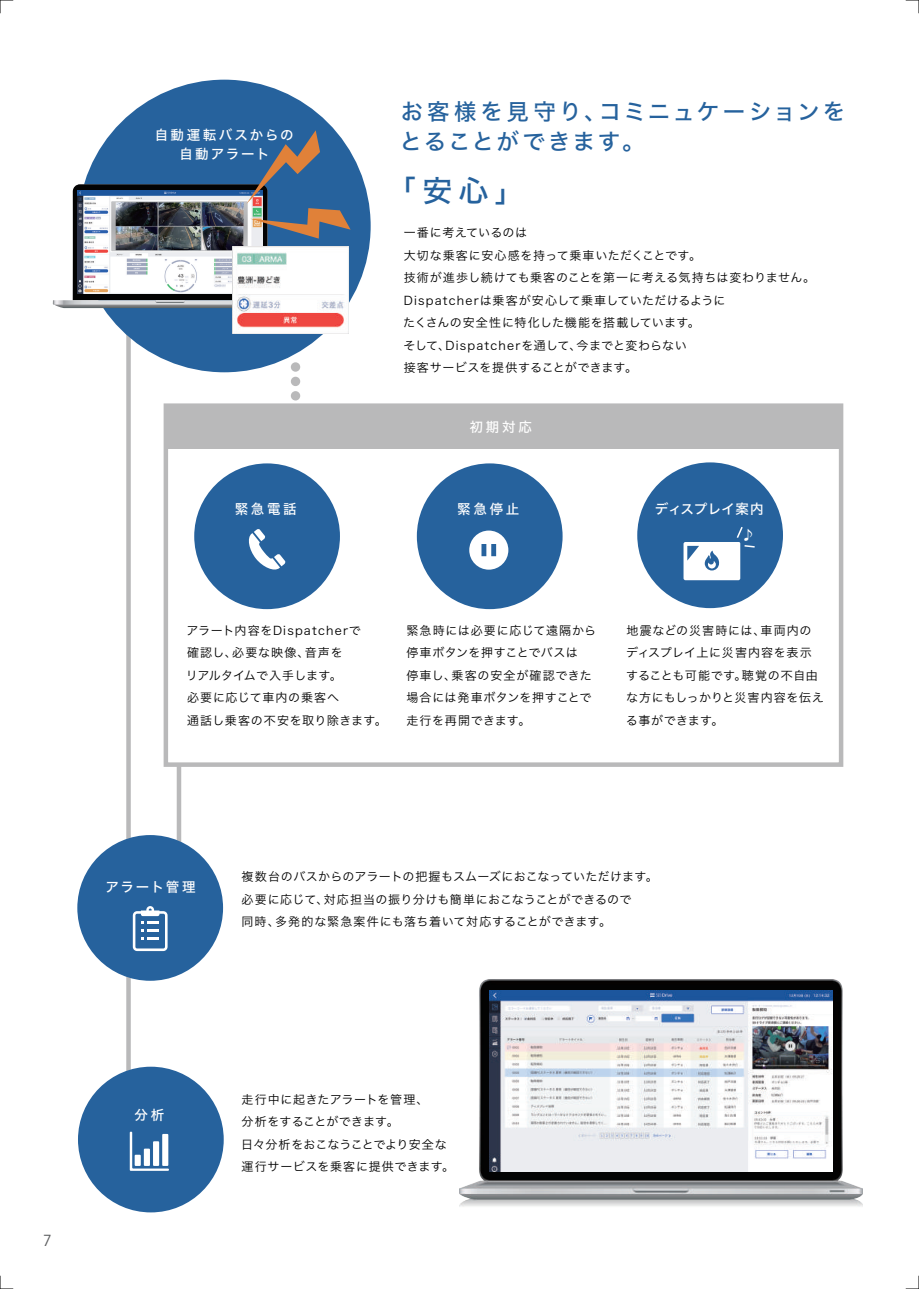
<style>
.page{position:relative;width:919px;height:1289px;background:#fff}
.page>*{position:absolute;margin:0;border:0;box-sizing:border-box;transform-origin:0 0}
.t1{font:30px "Hira Kaku Pro N W5";color:#26629d}
.t2{font:22.5px/30px "Hira Kaku Pro N W5";letter-spacing:.12em;color:#26629d}
.t3{font:15px "Koz Go Pr 6 N";color:#595b5d}
.t4{font:13.5px/19.5px "Hira Kaku Pro N W5";letter-spacing:.15em;color:#fff;text-align:center}
.t5{font:13.5px/26.1px "Hira Kaku Pro N W5";letter-spacing:.015em;color:#fff}
.t6{font:12px/22.5px "Hira Kaku Pro N W3";letter-spacing:.045em;color:#000}
.t7{font:12px/22.5px "Hira Kaku Pro N W3";letter-spacing:.025em;color:#000}
</style>
<div class="page">
<svg style="left:0;top:1275px;width:13px;height:14px"></svg>
<svg style="left:0;top:0;width:13px;height:13px"></svg>
<svg style="left:905px;top:0;width:14px;height:13px"></svg>
<svg style="left:905px;top:1275px;width:14px;height:14px"></svg>
<div style="left:164px;top:403px;width:679px;height:364px;background:#fff;border:4px solid #b9b9ba"></div>
<div style="left:291px;top:362px;width:9px;height:10px;background:#b9b9ba;border-radius:50%"></div>
<div style="left:291px;top:377px;width:9px;height:9px;background:#b9b9ba;border-radius:50%"></div>
<div style="left:291px;top:391px;width:9px;height:9px;background:#b9b9ba;border-radius:50%"></div>
<div style="left:126px;top:326px;width:5px;height:755px;background:#b9b9ba"></div>
<hr style="left:177px;top:764px;width:4px;height:119px;background:#b9b9ba">
<div style="left:194px;top:463px;width:146px;height:146px;background:#26629d;border-radius:50%"></div>
<div style="left:637px;top:462px;width:146px;height:146px;background:#26629d;border-radius:50%"></div>
<div style="left:417px;top:463px;width:145px;height:146px;background:#26629d;border-radius:50%"></div>
<svg style="left:248px;top:529px;width:37px;height:41px"></svg>
<svg style="left:469px;top:530px;width:39px;height:39px"></svg>
<img style="left:459px;top:979px;width:403px;height:228px">
<div style="left:164px;top:405px;width:675px;height:44px;background:#b9b9ba"></div>
<svg style="left:683px;top:527px;width:72px;height:53px"></svg>
<div style="left:77px;top:835px;width:146px;height:145px;background:#26629d;border-radius:50%"></div>
<svg style="left:133px;top:906px;width:34px;height:45px"></svg>
<div style="left:78px;top:1066px;width:146px;height:146px;background:#26629d;border-radius:50%"></div>
<svg style="left:130px;top:1131px;width:39px;height:39px"></svg>
<div style="left:78px;top:80px;width:292px;height:292px;background:#26629d;border-radius:50%"></div>
<svg style="left:53px;top:130px;width:297px;height:178px"></svg>
<img style="left:489px;top:990px;width:343px;height:181px">
<img style="left:233px;top:246px;width:116px;height:87px">
<p class="t4" style="left:155px;top:124px;width:140px">自動運転バスからの自動アラート</p>
<h2 class="t2" style="left:399px;top:95px;width:447px">お客様を見守り、コミニュケーションをとることができます。</h2>
<h1 class="t1" style="left:386px;top:164px;width:139px">「安心」</h1>
<p class="t6" style="left:403px;top:220px;width:413px">一番に考えているのは<br>大切な乗客に安心感を持って乗車いただくことです。<br>技術が進歩し続けても乗客のことを第一に考える気持ちは変わりません。<br>Dispatcherは乗客が安心して乗車していただけるように<br>たくさんの安全性に特化した機能を搭載しています。<br>そして、Dispatcherを通して、今までと変わらない<br>接客サービスを提供することができます。</p>
<p class="t4" style="left:469px;top:417px;width:64px">初期対応</p>
<p class="t4" style="left:235px;top:498px;width:64px">緊急電話</p>
<p class="t4" style="left:457px;top:498px;width:64px">緊急停止</p>
<p class="t5" style="left:741px;top:495px;width:24px;text-indent:-86px">ディスプレイ案内♪</p>
<p class="t6" style="left:186px;top:618px;width:202px">アラート内容をDispatcherで<br>確認し、必要な映像、音声を<br>リアルタイムで入手します。<br>必要に応じて車内の乗客へ<br>通話し乗客の不安を取り除きます。</p>
<p class="t6" style="left:406px;top:618px;width:191px">緊急時には必要に応じて遠隔から停車ボタンを押すことでバスは<br>停車し、乗客の安全が確認できた場合には発車ボタンを押すことで走行を再開できます。</p>
<p class="t6" style="left:625px;top:618px;width:199px">地震などの災害時には、車両内のディスプレイ上に災害内容を表示することも可能です。聴覚の不自由な方にもしっかりと災害内容を伝える事ができます。</p>
<p class="t4" style="left:106px;top:876px;width:91px">アラート管理</p>
<p class="t7" style="left:241px;top:864px;width:418px">複数台のバスからのアラートの把握もスムーズにおこなっていただけます。必要に応じて、対応担当の振り分けも簡単におこなうことができるので<br>同時、多発的な緊急案件にも落ち着いて対応することができます。</p>
<p class="t3" style="left:43px;top:1231px;width:10px">7</p>
<p class="t4" style="left:135px;top:1104px;width:31px">分析</p>
<p class="t7" style="left:241px;top:1086px;width:215px">走行中に起きたアラートを管理、<br>分析をすることができます。<br>日々分析をおこなうことでより安全な運行サービスを乗客に提供できます。</p>
</div>
